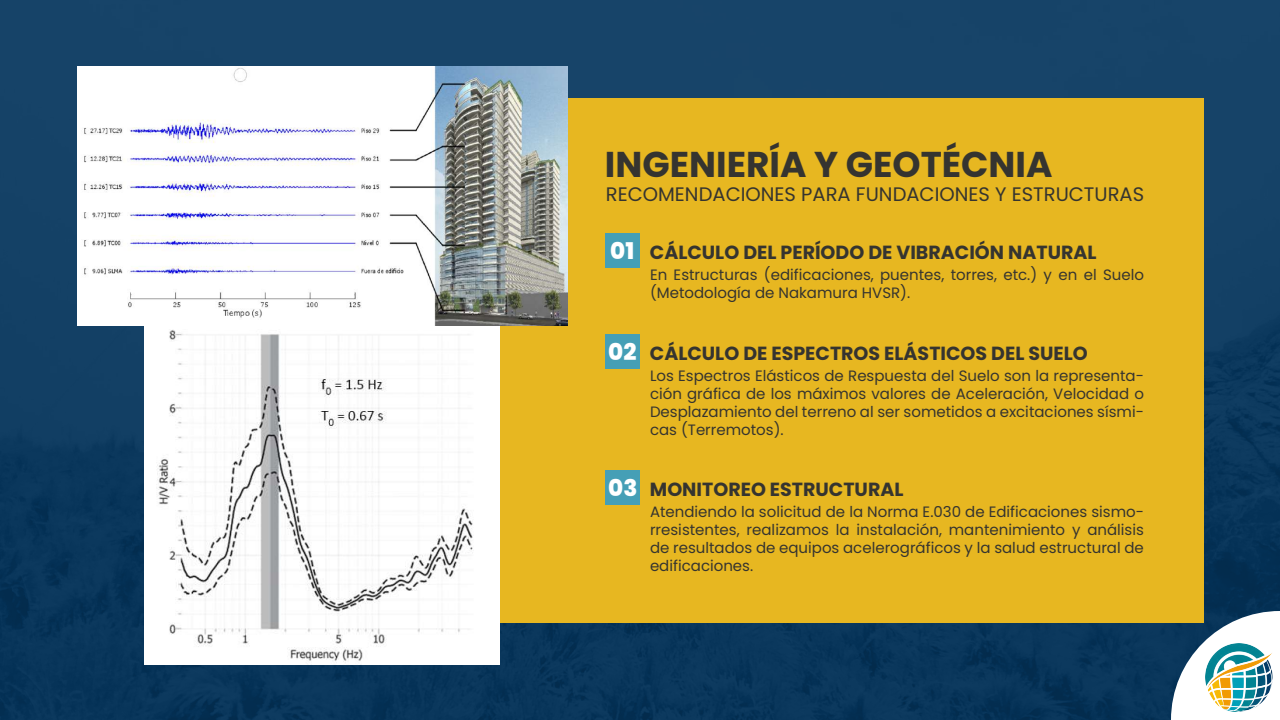
<style>
.page{position:relative;width:1280px;height:720px;background:#fff}
.page>*{position:absolute;margin:0;border:0;box-sizing:border-box;transform-origin:0 0}
.t1{font:700 35.9px "Poppins";color:#353430}
.t2{font:19.5px "Poppins";color:#353430}
.t3{font:700 19px "Poppins";color:#353430}
.t4{font:15px/18px "Poppins";color:#353430;text-align:justify}
.s1{font-weight:800;font-size:23px;color:#fff}
</style>
<div class="page">
<img style="left:0;top:0;width:1280px;height:720px">
<div style="left:223px;top:98px;width:980px;height:524px;background:#e7b721"></div>
<svg style="left:1171px;top:611px;width:109px;height:109px"></svg>
<img style="left:1205px;top:644px;width:67px;height:67px">
<div style="left:605px;top:233px;width:35px;height:35px;background:#459fb6"></div>
<div style="left:605px;top:334px;width:35px;height:35px;background:#459fb6"></div>
<div style="left:605px;top:470px;width:35px;height:35px;background:#459fb6"></div>
<img style="left:145px;top:326px;width:355px;height:339px">
<img style="left:77px;top:66px;width:490px;height:260px">
<h1 class="t1" style="left:605px;top:144px;width:449px">INGENIERÍA Y GEOTÉCNIA</h1>
<h2 class="t2" style="left:606px;top:183px;width:540px">RECOMENDACIONES PARA FUNDACIONES Y ESTRUCTURAS</h2>
<p class="t3" style="left:610px;top:241px;width:488px"><span class="s1">01</span> CÁLCULO DEL PERÍODO DE VIBRACIÓN NATURAL</p>
<p class="t4" style="left:650px;top:266px;width:496px">En Estructuras (edificaciones, puentes, torres, etc.) y en el Suelo (Metodología de Nakamura HVSR).</p>
<p class="t3" style="left:608px;top:342px;width:481px"><span class="s1">02</span> CÁLCULO DE ESPECTROS ELÁSTICOS DEL SUELO</p>
<p class="t4" style="left:650px;top:367px;width:496px">Los Espectros Elásticos de Respuesta del Suelo son la representa&shy;ción gráfica de los máximos valores de Aceleración, Velocidad o Desplazamiento del terreno al ser sometidos a excitaciones sísmi&shy;cas (Terremotos).</p>
<p class="t3" style="left:608px;top:478px;width:297px"><span class="s1">03</span> MONITOREO ESTRUCTURAL</p>
<p class="t4" style="left:650px;top:503px;width:496px">Atendiendo la solicitud de la Norma E.030 de Edificaciones sismo&shy;rresistentes, realizamos la instalación, mantenimiento y análisis de resultados de equipos acelerográficos y la salud estructural de edificaciones.</p>
</div>
